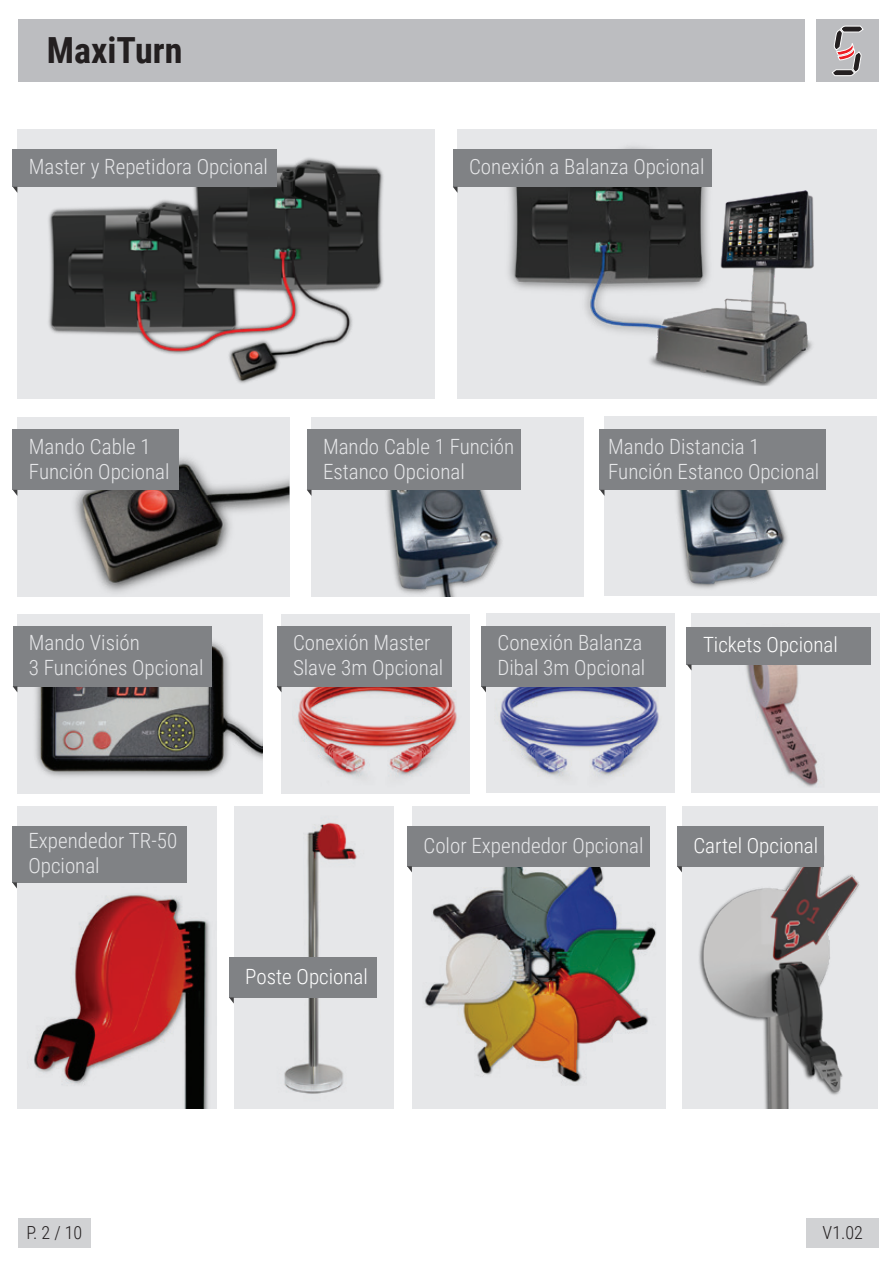
<style>
.page{position:relative;width:893px;height:1263px;background:#fff}
.page>*{position:absolute;margin:0;border:0;box-sizing:border-box;transform-origin:0 0}
.t1{font:700 36px "Roboto Condensed";color:#231f20}
.t2{font:300 21px/25.2px "Roboto Condensed";color:#e6e7e9}
.t3{font:300 21px "Roboto Condensed";color:#fff}
.t4{font:300 18px "Roboto Condensed";color:#231f20}
</style>
<div class="page">
<div style="left:682px;top:806px;width:196px;height:302px;background:#e6e7e9"></div>
<img style="left:692px;top:857px;width:168px;height:251px">
<div style="left:692px;top:613px;width:188px;height:179px;background:#e6e7e9"></div>
<img style="left:686px;top:624px;width:185px;height:168px">
<img style="left:12px;top:634px;width:251px;height:176px">
<div style="left:18px;top:20px;width:787px;height:62px;background:#bcbdc0"></div>
<div style="left:311px;top:418px;width:272px;height:179px;background:#e6e7e9"></div>
<img style="left:386px;top:490px;width:116px;height:107px">
<div style="left:281px;top:614px;width:189px;height:179px;background:#e6e7e9"></div>
<div style="left:486px;top:613px;width:189px;height:179px;background:#e6e7e9"></div>
<img style="left:494px;top:686px;width:169px;height:107px">
<img style="left:292px;top:639px;width:169px;height:155px">
<img style="left:12px;top:417px;width:278px;height:217px">
<div style="left:605px;top:417px;width:272px;height:179px;background:#e6e7e9"></div>
<div style="left:13px;top:430px;width:166px;height:60px;background:#808285"></div>
<svg style="left:13px;top:490px;width:4px;height:6px"></svg>
<div style="left:17px;top:130px;width:418px;height:269px;background:#e6e7e9"></div>
<div style="left:457px;top:130px;width:420px;height:269px;background:#e6e7e9"></div>
<div style="left:307px;top:430px;width:214px;height:60px;background:#808285"></div>
<svg style="left:307px;top:490px;width:4px;height:5px"></svg>
<div style="left:17px;top:806px;width:199px;height:302px;background:#e6e7e9"></div>
<div style="left:412px;top:806px;width:254px;height:302px;background:#e6e7e9"></div>
<img style="left:16px;top:879px;width:201px;height:229px">
<img style="left:411px;top:866px;width:281px;height:216px">
<div style="left:12px;top:826px;width:174px;height:56px;background:#808285"></div>
<svg style="left:12px;top:882px;width:5px;height:6px"></svg>
<div style="left:407px;top:826px;width:243px;height:40px;background:#808285"></div>
<svg style="left:409px;top:866px;width:3px;height:6px"></svg>
<img style="left:217px;top:773px;width:192px;height:336px">
<div style="left:229px;top:957px;width:148px;height:40px;background:#808285"></div>
<svg style="left:229px;top:997px;width:5px;height:6px"></svg>
<div style="left:677px;top:826px;width:147px;height:40px;background:#808285"></div>
<svg style="left:677px;top:866px;width:5px;height:6px"></svg>
<img style="left:676px;top:490px;width:112px;height:99px">
<div style="left:600px;top:430px;width:226px;height:60px;background:#808285"></div>
<svg style="left:600px;top:490px;width:4px;height:5px"></svg>
<div style="left:13px;top:626px;width:198px;height:60px;background:#808285"></div>
<svg style="left:13px;top:686px;width:4px;height:6px"></svg>
<div style="left:277px;top:626px;width:174px;height:60px;background:#808285"></div>
<svg style="left:277px;top:686px;width:4px;height:6px"></svg>
<div style="left:481px;top:626px;width:184px;height:60px;background:#808285"></div>
<svg style="left:481px;top:686px;width:5px;height:6px"></svg>
<div style="left:687px;top:627px;width:184px;height:37px;background:#808285"></div>
<svg style="left:687px;top:664px;width:4px;height:6px"></svg>
<div style="left:816px;top:20px;width:63px;height:62px;background:#bcbdc0"></div>
<svg style="left:832px;top:26px;width:31px;height:50px"></svg>
<div style="left:18px;top:1218px;width:72px;height:30px;background:#d1d2d4"></div>
<img style="left:48px;top:158px;width:335px;height:226px">
<img style="left:508px;top:146px;width:306px;height:240px">
<div style="left:13px;top:149px;width:264px;height:38px;background:#808285"></div>
<svg style="left:13px;top:187px;width:4px;height:5px"></svg>
<div style="left:453px;top:149px;width:258px;height:38px;background:#808285"></div>
<svg style="left:453px;top:187px;width:4px;height:5px"></svg>
<div style="left:807px;top:1218px;width:72px;height:30px;background:#d1d2d4"></div>
<h1 class="t1" style="left:47px;top:25px;width:137px">MaxiTurn</h1>
<p class="t2" style="left:29px;top:154px;width:241px">Master y Repetidora Opcional</p>
<p class="t2" style="left:469px;top:154px;width:237px">Conexión a Balanza Opcional</p>
<p class="t2" style="left:29px;top:433px;width:142px">Mando Cable 1<br>Función Opcional</p>
<p class="t2" style="left:323px;top:433px;width:193px">Mando Cable 1 Función<br>Estanco Opcional</p>
<p class="t2" style="left:608px;top:433px;width:213px">Mando Distancia 1<br>Función Estanco Opcional</p>
<p class="t2" style="left:29px;top:629px;width:176px">Mando Visión<br>3 Funciónes Opcional</p>
<p class="t2" style="left:293px;top:629px;width:152px">Conexión Master<br>Slave 3m Opcional</p>
<p class="t2" style="left:497px;top:629px;width:149px">Conexión Balanza<br>Dibal 3m Opcional</p>
<p class="t3" style="left:703px;top:630px;width:136px">Tickets Opcional</p>
<p class="t2" style="left:28px;top:827px;width:150px">Expendedor TR-50<br>Opcional</p>
<p class="t2" style="left:423px;top:832px;width:222px">Color Expendedor Opcional</p>
<p class="t3" style="left:245px;top:961px;width:124px">Poste Opcional</p>
<p class="t3" style="left:693px;top:830px;width:126px">Cartel Opcional</p>
<p class="t4" style="left:26px;top:1220px;width:57px">P. 2 / 10</p>
<p class="t4" style="left:823px;top:1220px;width:42px">V1.02</p>
</div>
